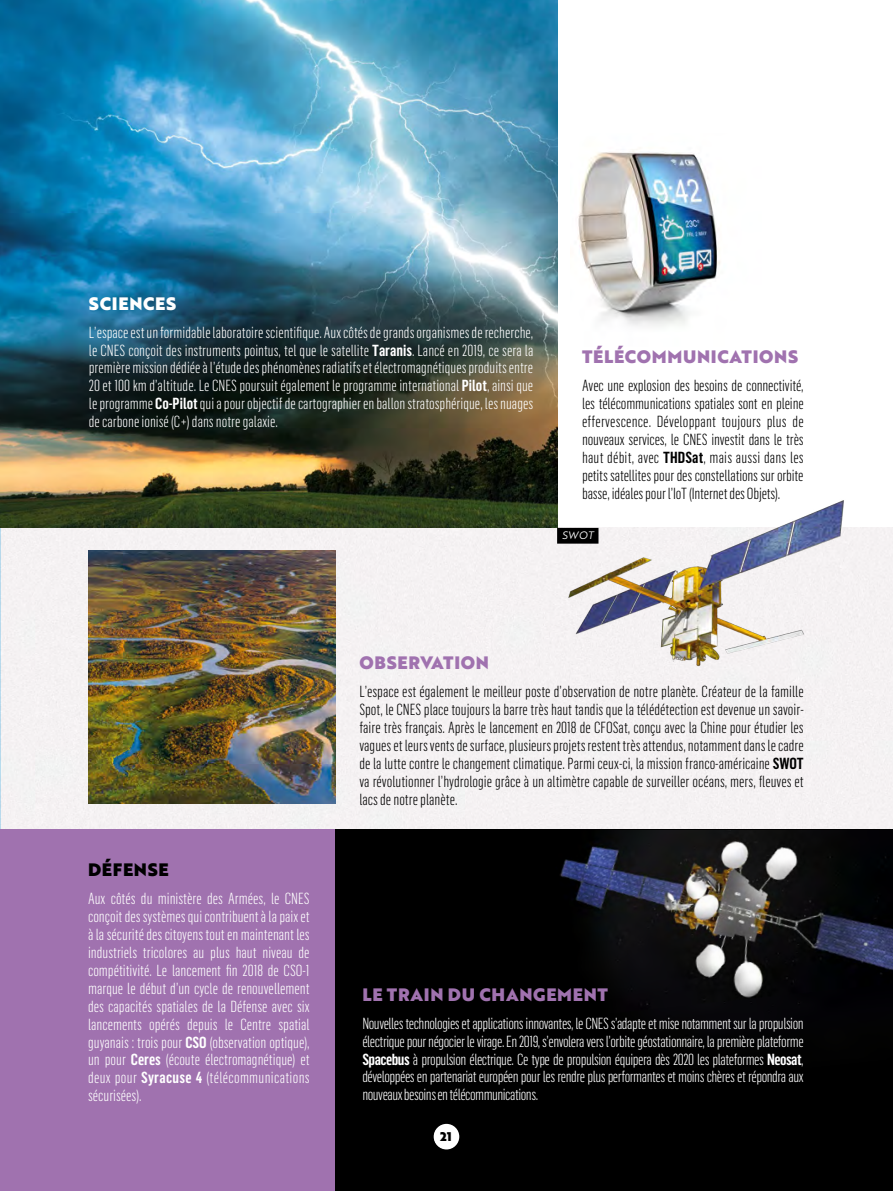
<style>
.page{position:relative;width:893px;height:1191px;background:#fff}
.page>*{position:absolute;margin:0;border:0;box-sizing:border-box;transform-origin:0 0}
.t1{font:17.5px "Brother 1816 Black";letter-spacing:.04em;color:#a072af}
.t2{font:17.5px "Brother 1816 Black";letter-spacing:.04em;color:#fff}
.t3{font:17.5px "Brother 1816 Black";letter-spacing:.04em;color:#000}
.t4{font:300 15.75px/18px "flamenkuch Cond";color:#fff;text-align:justify}
.t5{font:300 15.75px/18px "flamenkuch Cond";letter-spacing:-.005em;color:#000;text-align:justify}
.t6{font:12.25px "Brother 1816 Black";color:#000}
.t7{font:10.5px "Brother 1816 Book Italic";color:#fff}
.s1{font-weight:600}
</style>
<div class="page">
<div style="left:1px;top:528px;width:892px;height:302px;background:#f5f2f3"></div>
<img style="left:0;top:0;width:1px;height:1191px">
<img style="left:88px;top:551px;width:248px;height:253px">
<img style="left:578px;top:151px;width:142px;height:175px">
<div style="left:0;top:830px;width:336px;height:361px;background:#a072af"></div>
<img style="left:0;top:0;width:557px;height:528px">
<div style="left:336px;top:830px;width:557px;height:361px;background:#000"></div>
<img style="left:560px;top:830px;width:333px;height:197px">
<div style="left:434px;top:1123px;width:25px;height:26px;background:#fff;border-radius:50%"></div>
<div style="left:557px;top:528px;width:41px;height:15px;background:#000"></div>
<img style="left:564px;top:500px;width:285px;height:170px">
<p class="t2" style="left:89px;top:290px;width:89px">SCIENCES</p>
<p class="t4" style="left:89px;top:323px;width:446px">L’espace est un formidable laboratoire scientifique. Aux côtés de grands organismes de recherche, le CNES conçoit des instruments pointus, tel que le satellite <span class="s1">Taranis</span>. Lancé en 2019, ce sera la première mission dédiée à l’étude des phénomènes radiatifs et électromagnétiques produits entre 20 et 100 km d’altitude. Le CNES poursuit également le programme international <span class="s1">Pilot</span>, ainsi que le programme <span class="s1">Co-Pilot</span> qui a pour objectif de cartographier en ballon stratosphérique, les nuages de carbone ionisé (C+) dans notre galaxie.</p>
<p class="t1" style="left:582px;top:343px;width:218px">TÉLÉCOMMUNICATIONS</p>
<p class="t5" style="left:582px;top:376px;width:223px">Avec une explosion des besoins de connectivité, les télécommunications spatiales sont en pleine effervescence. Développant toujours plus de nouveaux services, le CNES investit dans le très haut débit, avec <span class="s1">THDSat</span>, mais aussi dans les petits satellites pour des constellations sur orbite basse, idéales pour l’IoT (Internet des Objets).</p>
<p class="t7" style="left:562px;top:528px;width:33px">SWOT</p>
<p class="t3" style="left:88px;top:856px;width:82px">DÉFENSE</p>
<p class="t4" style="left:88px;top:889px;width:223px">Aux côtés du ministère des Armées, le CNES conçoit des systèmes qui contribuent à la paix et à la sécurité des citoyens tout en maintenant les industriels tricolores au plus haut niveau de compétitivité. Le lancement fin 2018 de CSO-1 marque le début d’un cycle de renouvellement des capacités spatiales de la Défense avec six lancements opérés depuis le Centre spatial guyanais : trois pour <span class="s1">CSO</span> (observation optique), un pour <span class="s1">Ceres</span> (écoute électromagnétique) et deux pour <span class="s1">Syracuse 4</span> (télécommunications sécurisées).</p>
<p class="t1" style="left:359px;top:649px;width:131px">OBSERVATION</p>
<p class="t5" style="left:359px;top:682px;width:446px">L’espace est également le meilleur poste d’observation de notre planète. Créateur de la famille Spot, le CNES place toujours la barre très haut tandis que la télédétection est devenue un savoir&shy;faire très français. Après le lancement en 2018 de CFOSat, conçu avec la Chine pour étudier les vagues et leurs vents de surface, plusieurs projets restent très attendus, notamment dans le cadre de la lutte contre le changement climatique. Parmi ceux-ci, la mission franco-américaine <span class="s1">SWOT </span>va révolutionner l’hydrologie grâce à un altimètre capable de surveiller océans, mers, fleuves et lacs de notre planète.</p>
<p class="t1" style="left:362px;top:981px;width:247px">LE TRAIN DU CHANGEMENT</p>
<p class="t4" style="left:362px;top:1013px;width:443px">Nouvelles technologies et applications innovantes, le CNES s’adapte et mise notamment sur la propulsion électrique pour négocier le virage. En 2019, s’envolera vers l’orbite géostationnaire, la première plateforme <span class="s1">Spacebus</span> à propulsion électrique. Ce type de propulsion équipera dès 2020 les plateformes <span class="s1">Neosat</span>, développées en partenariat européen pour les rendre plus performantes et moins chères et répondra aux nouveaux besoins en télécommunications.</p>
<p class="t6" style="left:440px;top:1127px;width:13px">21</p>
</div>
